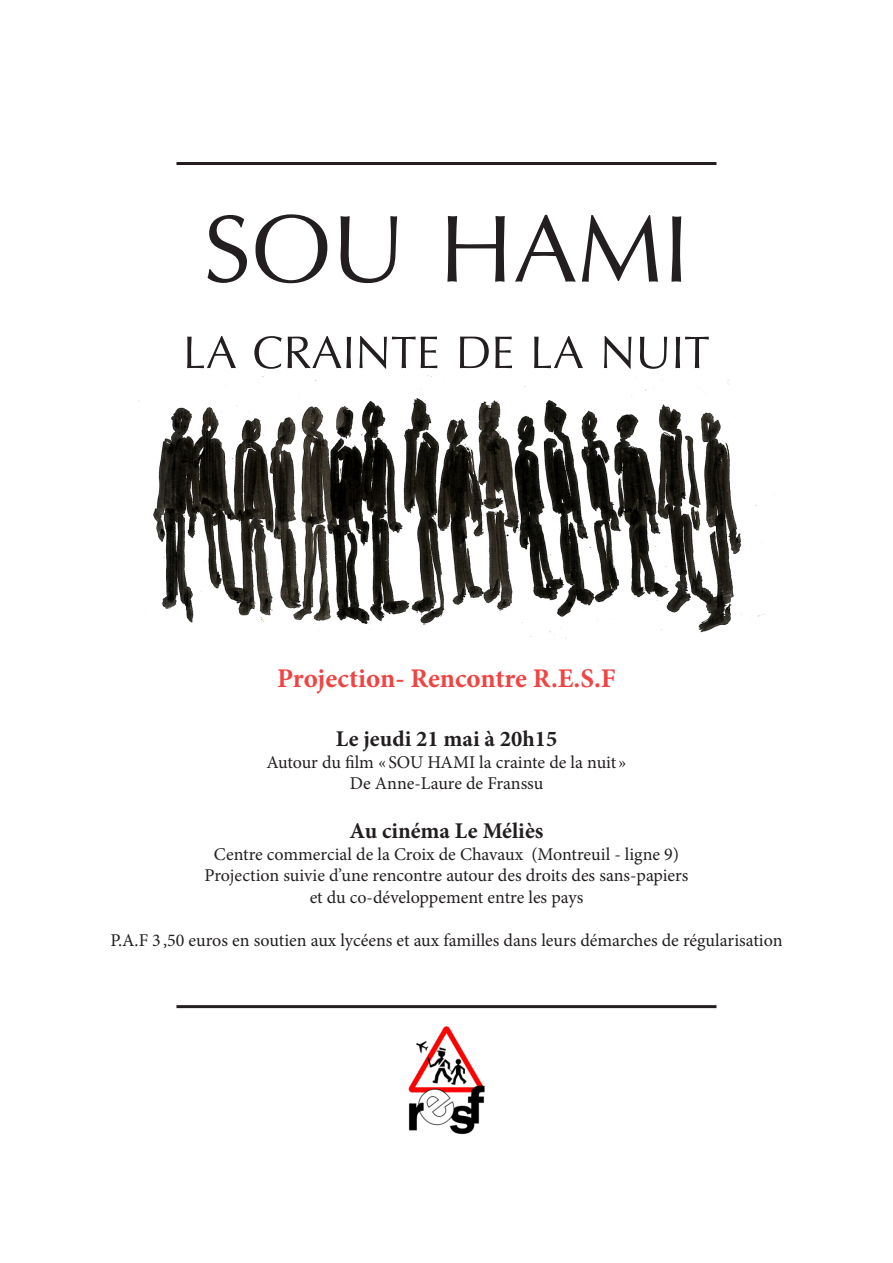
<style>
.page{position:relative;width:893px;height:1263px;background:#fff}
.page>*{position:absolute;margin:0;border:0;box-sizing:border-box;transform-origin:0 0}
.t1{font:150px "Iris UPC";color:#231f20}
.t2{font:72px "Iris UPC";color:#231f20}
.t3{font:700 27px "Minion Pro";letter-spacing:-.005em;color:#f04443}
.t4{font:700 22.5px "Minion Pro";color:#231f20}
.t5{font:18px "Minion Pro";color:#231f20}
</style>
<div class="page">
<img style="left:138px;top:162px;width:626px;height:477px">
<img style="left:408px;top:1026px;width:77px;height:108px">
<hr style="left:176px;top:162px;width:540px;height:3px;background:#231f20">
<hr style="left:176px;top:1005px;width:540px;height:3px;background:#231f20">
<p class="t1" style="left:203px;top:138px;width:488px">SOU HAMI</p>
<p class="t2" style="left:183px;top:299px;width:528px">LA CRAINTE DE LA NUIT</p>
<p class="t3" style="left:277px;top:659px;width:340px">Projection- Rencontre R.E.S.F</p>
<p class="t4" style="left:336px;top:723px;width:223px">Le jeudi 21 mai à 20h15</p>
<p class="t5" style="left:266px;top:750px;width:362px">Autour du film « SOU HAMI la crainte de la nuit »</p>
<p class="t5" style="left:350px;top:772px;width:195px">De Anne-Laure de Franssu</p>
<p class="t4" style="left:349px;top:815px;width:195px">Au cinéma Le Méliès</p>
<p class="t5" style="left:214px;top:842px;width:467px">Centre commercial de la Croix de Chavaux (Montreuil - ligne 9)</p>
<p class="t5" style="left:205px;top:863px;width:485px">Projection suivie d’une rencontre autour des droits des sans-papiers</p>
<p class="t5" style="left:310px;top:885px;width:275px">et du co-développement entre les pays</p>
<p class="t5" style="left:110px;top:928px;width:674px">P.A.F 3 ,50 euros en soutien aux lycéens et aux familles dans leurs démarches de régularisation</p>
</div>
